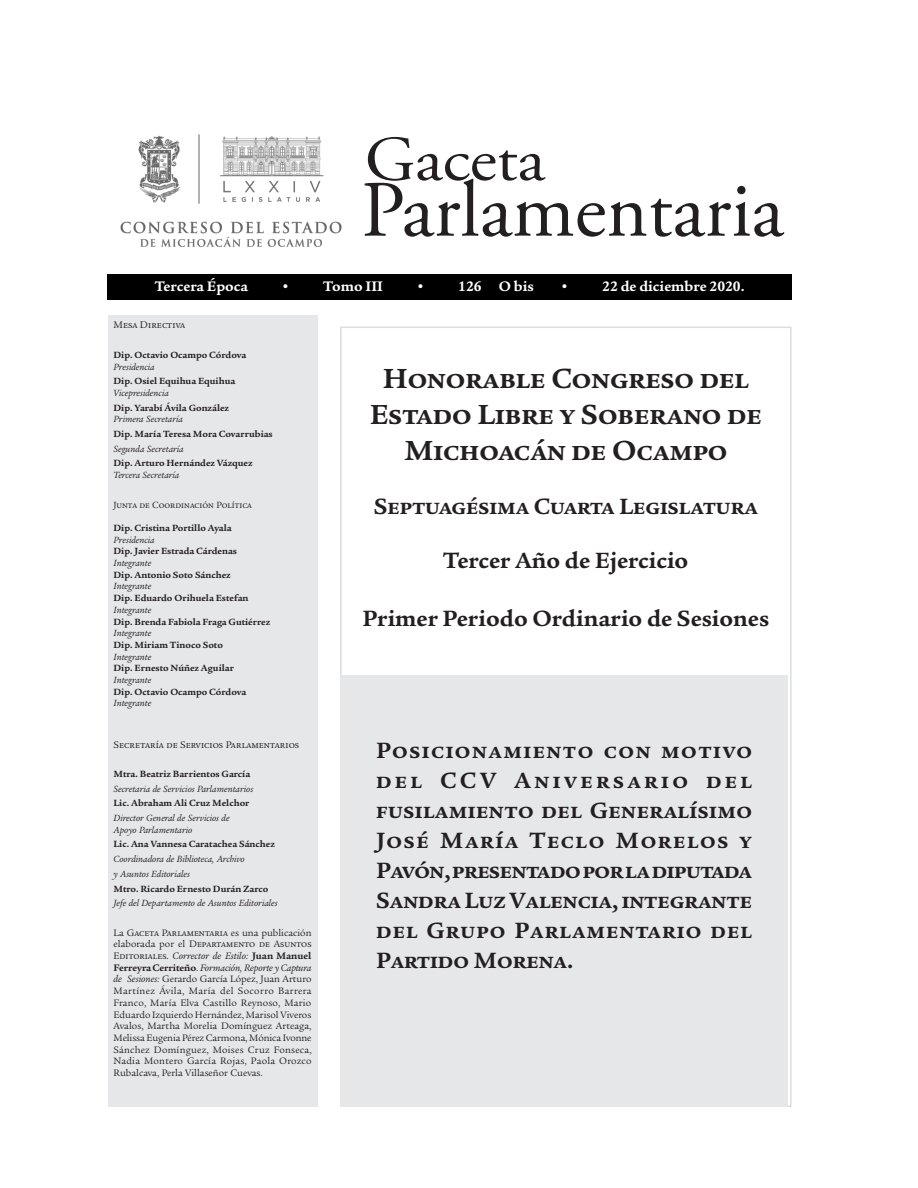
<style>
.page{position:relative;width:918px;height:1188px;background:#fff}
.page>*{position:absolute;margin:0;border:0;box-sizing:border-box;transform-origin:0 0}
.cbz{font:700 30px/36px "Legacy Serif ITC Std";color:#231f20;text-align:center}
.cbz-2{font:700 24px/30px "Legacy Serif ITC Std";color:#231f20;text-align:justify}
.t1{font:700 15px "Legacy Serif ITC Std";color:#fff}
.t2{font:10.5px "Legacy Serif ITC Std";color:#231f20}
.t3{font:10.2px/11.7px "Legacy Serif ITC Std";letter-spacing:.01em;color:#231f20;text-align:justify}
.Normal_rtf_14{font:700 9.75px "Legacy Serif ITC Std";color:#231f20}
.t4{font:italic 9.75px/11.7px "Legacy Serif ITC Std";color:#231f20}
.t5{font:9.75px "Legacy Serif ITC Std";color:#231f20}
.s1{font-style:italic}
.s2{font-weight:700}
</style>
<div class="page">
<div style="left:108px;top:274px;width:684px;height:25px;background:#000"></div>
<svg style="left:364px;top:137px;width:420px;height:100px"></svg>
<div style="left:108px;top:315px;width:210px;height:792px;background:#e6e7e9"></div>
<div style="left:340px;top:675px;width:448px;height:432px;background:#e6e7e9"></div>
<img style="left:120px;top:134px;width:222px;height:113px">
<p class="t1" style="left:155px;top:277px;width:95px">Tercera Época</p>
<p class="t1" style="left:281px;top:277px;width:11px">•</p>
<p class="t1" style="left:323px;top:277px;width:61px">Tomo III</p>
<p class="t1" style="left:416px;top:277px;width:11px">•</p>
<p class="t1" style="left:458px;top:277px;width:77px">126 O bis</p>
<p class="t1" style="left:560px;top:277px;width:186px">• 22 de diciembre 2020.</p>
<p class="t2" style="left:114px;top:319px;width:73px">Mesa Directiva</p>
<p class="Normal_rtf_14" style="left:114px;top:349px;width:134px">Dip. Octavio Ocampo Córdova</p>
<p class="t4" style="left:114px;top:361px;width:43px">Presidencia</p>
<p class="Normal_rtf_14" style="left:114px;top:375px;width:123px">Dip. Osiel Equihua Equihua</p>
<p class="t4" style="left:114px;top:387px;width:57px">Vicepresidencia</p>
<p class="Normal_rtf_14" style="left:114px;top:402px;width:117px">Dip. Yarabí Ávila González</p>
<p class="t4" style="left:114px;top:414px;width:71px">Primera Secretaría</p>
<p class="Normal_rtf_14" style="left:114px;top:428px;width:161px">Dip. María Teresa Mora Covarrubias</p>
<p class="t4" style="left:114px;top:443px;width:72px">Segunda Secretaría</p>
<p class="Normal_rtf_14" style="left:114px;top:458px;width:141px">Dip. Arturo Hernández Vázquez</p>
<p class="t4" style="left:114px;top:469px;width:67px">Tercera Secretaría</p>
<p class="t5" style="left:114px;top:499px;width:140px">Junta de Coordinación Política</p>
<p class="Normal_rtf_14" style="left:114px;top:522px;width:120px">Dip. Cristina Portillo Ayala</p>
<p class="t4" style="left:114px;top:534px;width:43px">Presidencia</p>
<p class="Normal_rtf_14" style="left:114px;top:546px;width:125px">Dip. Javier Estrada Cárdenas</p>
<p class="t4" style="left:114px;top:557px;width:39px">Integrante</p>
<p class="Normal_rtf_14" style="left:114px;top:569px;width:119px">Dip. Antonio Soto Sánchez</p>
<p class="t4" style="left:114px;top:581px;width:39px">Integrante</p>
<p class="Normal_rtf_14" style="left:114px;top:592px;width:136px">Dip. Eduardo Orihuela Estefan</p>
<p class="t4" style="left:114px;top:604px;width:39px">Integrante</p>
<p class="Normal_rtf_14" style="left:114px;top:616px;width:158px">Dip. Brenda Fabiola Fraga Gutiérrez</p>
<p class="t4" style="left:114px;top:627px;width:39px">Integrante</p>
<p class="Normal_rtf_14" style="left:114px;top:639px;width:111px">Dip. Miriam Tinoco Soto</p>
<p class="t4" style="left:114px;top:651px;width:39px">Integrante</p>
<p class="Normal_rtf_14" style="left:114px;top:663px;width:122px">Dip. Ernesto Núñez Aguilar</p>
<p class="t4" style="left:114px;top:674px;width:39px">Integrante</p>
<p class="Normal_rtf_14" style="left:114px;top:686px;width:134px">Dip. Octavio Ocampo Córdova</p>
<p class="t4" style="left:114px;top:698px;width:39px">Integrante</p>
<p class="t2" style="left:114px;top:738px;width:187px">Secretaría de Servicios Parlamentarios</p>
<p class="Normal_rtf_14" style="left:114px;top:768px;width:138px">Mtra. Beatriz Barrientos García</p>
<p class="t4" style="left:114px;top:783px;width:141px">Secretaria de Servicios Parlamentarios</p>
<p class="Normal_rtf_14" style="left:114px;top:798px;width:137px">Lic. Abraham Ali Cruz Melchor</p>
<p class="t4" style="left:114px;top:812px;width:118px">Director General de Servicios de<br>Apoyo Parlamentario</p>
<p class="Normal_rtf_14" style="left:114px;top:839px;width:163px">Lic. Ana Vannesa Caratachea Sánchez</p>
<p class="t4" style="left:114px;top:853px;width:133px">Coordinadora de Biblioteca, Archivo</p>
<p class="t4" style="left:114px;top:868px;width:78px">y Asuntos Editoriales</p>
<p class="Normal_rtf_14" style="left:114px;top:883px;width:156px">Mtro. Ricardo Ernesto Durán Zarco</p>
<p class="t4" style="left:114px;top:897px;width:166px">Jefe del Departamento de Asuntos Editoriales</p>
<p class="t3" style="left:114px;top:927px;width:200px">La Gaceta Parlamentaria es una publicación elaborada por el Departamento de Asuntos Editoriales. <span class="s1">Corrector de Estilo:</span> <span class="s2">Juan Manuel Ferreyra Cerriteño</span>. <span class="s1">Formación, Reporte y Captura de Sesiones:</span> Gerardo García López, Juan Arturo Martínez Ávila, María del Socorro Barrera Franco, María Elva Castillo Reynoso, Mario Eduardo Izquierdo Hernández, Marisol Viveros Avalos, Martha Morelia Domínguez Arteaga, Melissa Eugenia Pérez Carmona, Mónica Ivonne Sánchez Domínguez, Moises Cruz Fonseca, Nadia Montero García Rojas, Paola Orozco Rubalcava, Perla Villaseñor Cuevas.</p>
<p class="cbz" style="left:370px;top:361px;width:394px">Honorable Congreso del<br>Estado Libre y Soberano de<br>Michoacán de Ocampo</p>
<p class="cbz-2" style="left:374px;top:491px;width:386px">Septuagésima Cuarta Legislatura</p>
<p class="cbz-2" style="left:443px;top:545px;width:247px">Tercer Año de Ejercicio</p>
<p class="cbz-2" style="left:362px;top:603px;width:408px">Primer Periodo Ordinario de Sesiones</p>
<p class="cbz-2" style="left:376px;top:736px;width:378px">Posicionamiento con motivo del CCV Aniversario del fusilamiento del Generalísimo José María Teclo Morelos y Pavón, presentado por la diputada Sandra Luz Valencia, integrante del Grupo Parlamentario del Partido Morena.</p>
</div>
